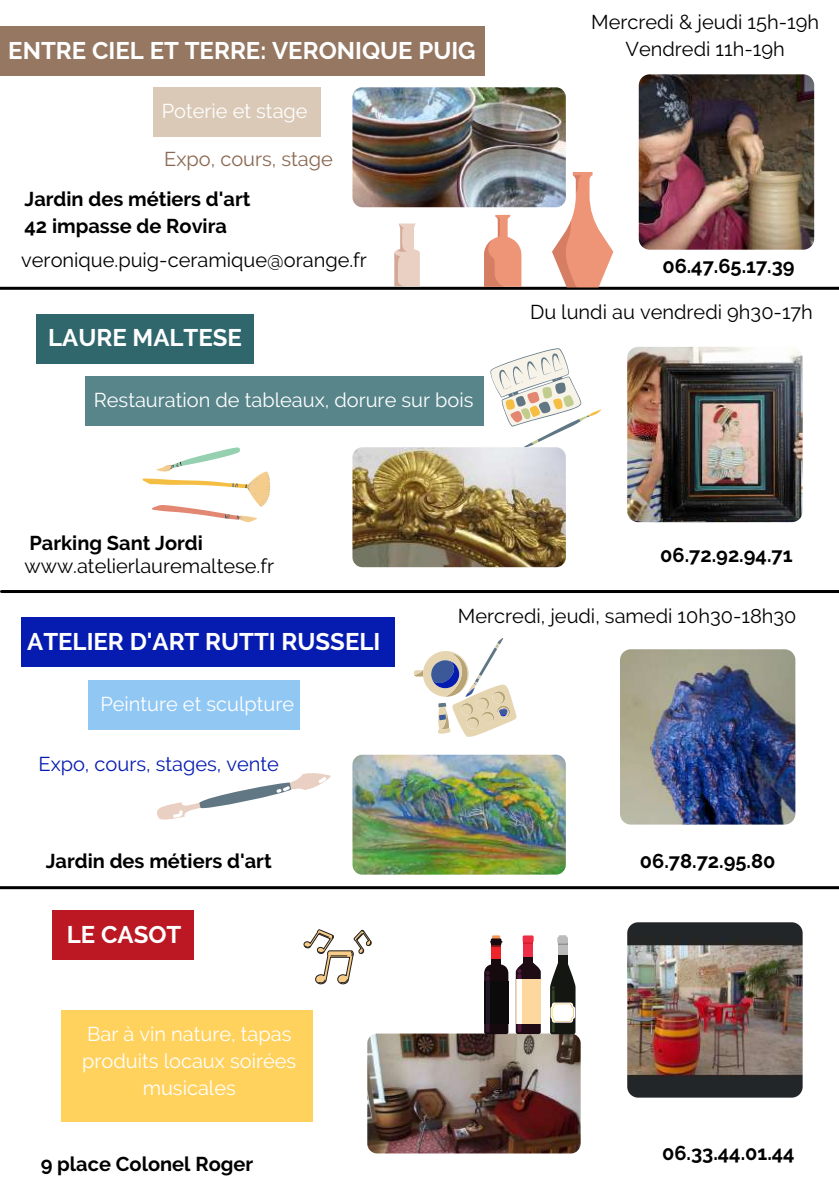
<style>
.page{position:relative;width:839px;height:1191px;background:#fff}
.page>*{position:absolute;margin:0;border:0;box-sizing:border-box;transform-origin:0 0}
.t1{font:700 24px "Raleway";color:#fff}
.t2{font:20px/27px "Raleway";color:#000;text-align:center}
.t3{font:700 20px/27px "Raleway";color:#000}
.t4{font:20px/27px "Raleway";color:#fff;text-align:center}
.t5{font:20px "Raleway";color:#061bb0}
.t6{font:20px "Raleway";color:#8a6851}
</style>
<div class="page">
<hr style="left:2px;top:590px;width:836px;height:3px;background:#000">
<hr style="left:0;top:886px;width:838px;height:3px;background:#000">
<hr style="left:0;top:287px;width:838px;height:3px;background:#000">
<svg style="left:552px;top:172px;width:61px;height:115px"></svg>
<svg style="left:394px;top:224px;width:26px;height:62px"></svg>
<img style="left:352px;top:87px;width:214px;height:120px;border-radius:10px">
<svg style="left:484px;top:215px;width:37px;height:72px"></svg>
<img style="left:638px;top:74px;width:176px;height:176px;border-radius:11px">
<div style="left:0;top:26px;width:484px;height:50px;background:#957762"></div>
<div style="left:153px;top:87px;width:168px;height:50px;background:#dac9b6"></div>
<div style="left:36px;top:314px;width:217px;height:50px;background:#2f676d"></div>
<div style="left:86px;top:376px;width:398px;height:50px;background:#58858a"></div>
<svg style="left:490px;top:348px;width:111px;height:99px"></svg>
<img style="left:352px;top:447px;width:214px;height:120px;border-radius:10px">
<img style="left:627px;top:347px;width:175px;height:175px;border-radius:11px">
<svg style="left:142px;top:447px;width:128px;height:75px"></svg>
<div style="left:21px;top:618px;width:373px;height:49px;background:#061bb0"></div>
<div style="left:88px;top:680px;width:212px;height:50px;background:#91c7f3"></div>
<img style="left:352px;top:755px;width:214px;height:120px;border-radius:10px">
<img style="left:620px;top:649px;width:175px;height:176px;border-radius:11px">
<svg style="left:414px;top:638px;width:102px;height:99px"></svg>
<svg style="left:157px;top:773px;width:174px;height:47px"></svg>
<div style="left:61px;top:1010px;width:252px;height:111px;background:#ffd25e"></div>
<img style="left:367px;top:1034px;width:213px;height:120px;border-radius:10px">
<img style="left:627px;top:922px;width:175px;height:176px;border-radius:11px">
<svg style="left:523px;top:956px;width:10px;height:6px"></svg>
<div style="left:523px;top:941px;width:10px;height:15px;background:#ee2e46"></div>
<div style="left:523px;top:939px;width:10px;height:5px;background:#e22232"></div>
<div style="left:522px;top:935px;width:11px;height:7px;background:#ee2e46"></div>
<svg style="left:515px;top:962px;width:25px;height:72px"></svg>
<div style="left:492px;top:935px;width:8px;height:7px;background:#f79755"></div>
<div style="left:491px;top:953px;width:10px;height:16px;background:#160a0f"></div>
<svg style="left:491px;top:944px;width:10px;height:15px"></svg>
<div style="left:491px;top:938px;width:10px;height:7px;background:#160a0f"></div>
<svg style="left:484px;top:964px;width:24px;height:70px;background:#181116"></svg>
<div style="left:557px;top:949px;width:10px;height:17px;background:#131611"></div>
<div style="left:557px;top:940px;width:10px;height:15px;background:#bcbbbc"></div>
<div style="left:557px;top:940px;width:10px;height:5px;background:#918f8f"></div>
<div style="left:557px;top:937px;width:11px;height:7px;background:#bcbbbc"></div>
<div style="left:558px;top:935px;width:8px;height:5px;background:#bcbbbc"></div>
<svg style="left:550px;top:961px;width:25px;height:73px"></svg>
<svg style="left:303px;top:929px;width:69px;height:55px"></svg>
<div style="left:52px;top:910px;width:142px;height:50px;background:#bc1823"></div>
<p class="t1" style="left:8px;top:36px;width:469px">ENTRE CIEL ET TERRE: VERONIQUE PUIG</p>
<p class="t4" style="left:162px;top:98px;width:147px">Poterie et stage</p>
<p class="t6" style="left:164px;top:148px;width:170px">Expo, cours, stage</p>
<p class="t3" style="left:24px;top:185px;width:227px">Jardin des métiers d'art<br>42 impasse de Rovira</p>
<p class="t2" style="left:21px;top:247px;width:347px">veronique.puig-ceramique@orange.fr</p>
<p class="t1" style="left:48px;top:324px;width:195px">LAURE MALTESE</p>
<p class="t4" style="left:94px;top:386px;width:381px">Restauration de tableaux, dorure sur bois</p>
<p class="t3" style="left:29px;top:530px;width:175px">Parking Sant Jordi</p>
<p class="t2" style="left:24px;top:553px;width:251px">www.atelierlauremaltese.fr</p>
<p class="t2" style="left:591px;top:8px;width:229px">Mercredi &amp; jeudi 15h-19h<br>Vendredi 11h-19h</p>
<p class="t3" style="left:662px;top:252px;width:134px">06.47.65.17.39</p>
<p class="t2" style="left:530px;top:299px;width:284px">Du lundi au vendredi 9h30-17h</p>
<p class="t3" style="left:660px;top:541px;width:134px">06.72.92.94.71</p>
<p class="t1" style="left:27px;top:627px;width:354px">ATELIER D'ART RUTTI RUSSELI</p>
<p class="t4" style="left:100px;top:690px;width:195px">Peinture et sculpture</p>
<p class="t5" style="left:38px;top:752px;width:242px">Expo, cours, stages, vente</p>
<p class="t3" style="left:46px;top:847px;width:227px">Jardin des métiers d'art</p>
<p class="t1" style="left:67px;top:920px;width:116px">LE CASOT</p>
<p class="t4" style="left:82px;top:1021px;width:215px">Bar à vin nature, tapas produits locaux soirées musicales</p>
<p class="t3" style="left:41px;top:1150px;width:214px">9 place Colonel Roger</p>
<p class="t2" style="left:458px;top:602px;width:340px">Mercredi, jeudi, samedi 10h30-18h30</p>
<p class="t3" style="left:640px;top:847px;width:137px">06.78.72.95.80</p>
<p class="t3" style="left:662px;top:1139px;width:134px">06.33.44.01.44</p>
</div>
